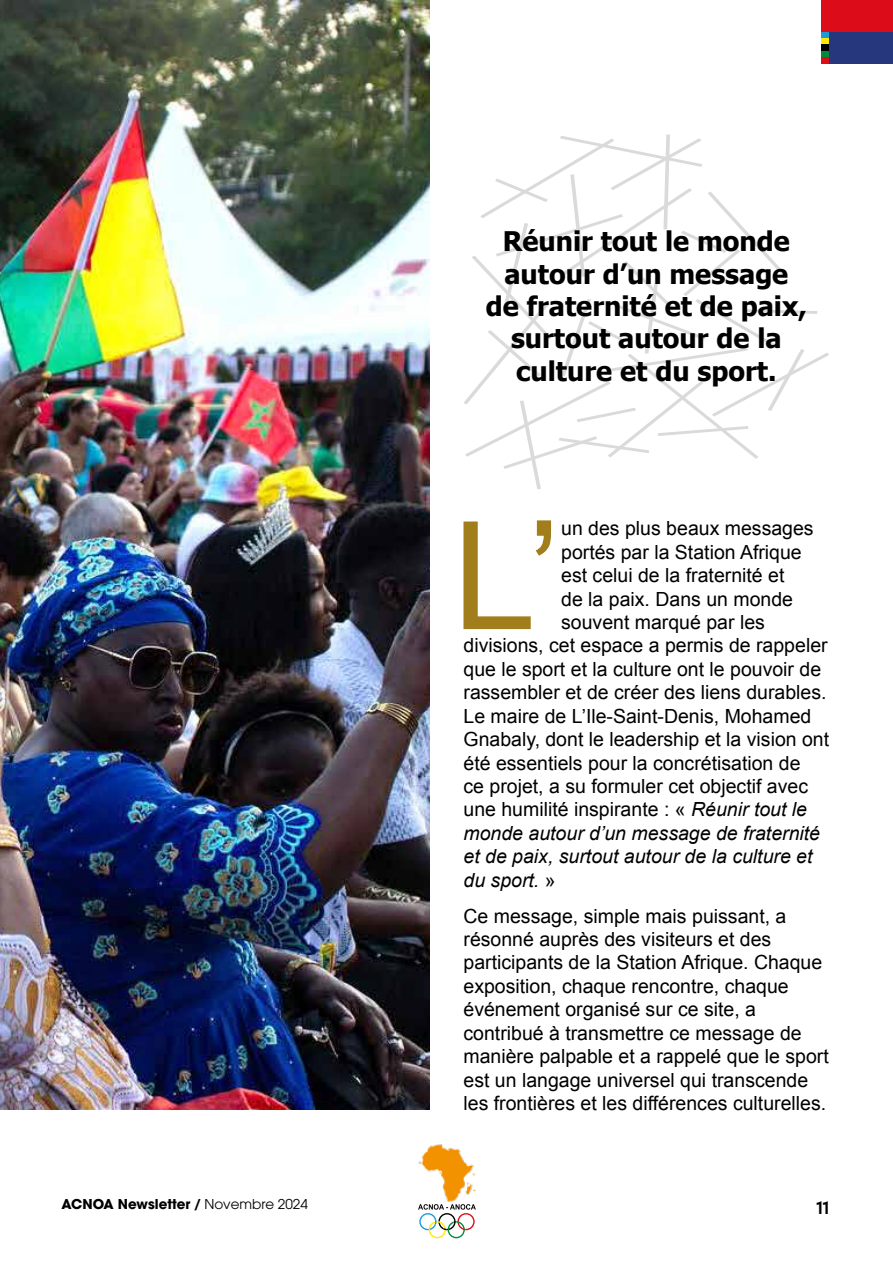
<style>
.page{position:relative;width:893px;height:1263px;background:#fff}
.page>*{position:absolute;margin:0;border:0;box-sizing:border-box;transform-origin:0 0}
.t1{font:150.3px "Arial";color:#a17d1c}
.t2{font:700 27px/32.4px "Tahoma";color:#000;text-align:center}
.t3{font:19.5px/23.4px "Arial";color:#000}
.t4{font:italic 19.5px "Arial";color:#000}
.t5{font:19.5px "Paris 2024 Variable Regular";color:#000}
.t6{font:700 13.5px "ITC Avant Garde Std";color:#000}
.s1{font-style:italic}
.s2{font-style:normal}
.s3{font-weight:600}
.s4{font-weight:400}
</style>
<div class="page">
<img style="left:418px;top:1144px;width:58px;height:57px">
<svg style="left:418px;top:1204px;width:58px;height:35px"></svg>
<img style="left:0;top:0;width:429px;height:1110px">
<hr style="left:0;top:64px;width:1px;height:230px;background:#a17d1c">
<div style="left:829px;top:31px;width:64px;height:33px;background:#26377d"></div>
<div style="left:822px;top:31px;width:7px;height:7px;background:#1d9bd7"></div>
<div style="left:822px;top:38px;width:7px;height:6px;background:#ffea00"></div>
<div style="left:822px;top:44px;width:7px;height:7px;background:#000"></div>
<div style="left:822px;top:51px;width:7px;height:6px;background:#008b39"></div>
<div style="left:822px;top:57px;width:7px;height:7px;background:#dc0d19"></div>
<div style="left:822px;top:0;width:71px;height:31px;background:#dc0d19"></div>
<svg style="left:464px;top:134px;width:365px;height:355px"></svg>
<h2 class="t2" style="left:486px;top:224px;width:322px">Réunir tout le monde autour d’un message de fraternité et de paix, surtout autour de la culture et du sport.</h2>
<h1 class="t1" style="left:452px;top:478px;width:110px">L’</h1>
<p class="t3" style="left:561px;top:517px;width:254px">un des plus beaux messages</p>
<p class="t3" style="left:561px;top:540px;width:242px">portés par la Station Afrique</p>
<p class="t3" style="left:561px;top:564px;width:225px">est celui de la fraternité et</p>
<p class="t3" style="left:561px;top:587px;width:233px">de la paix. Dans un monde</p>
<p class="t3" style="left:561px;top:611px;width:205px">souvent marqué par les</p>
<p class="t3" style="left:463px;top:634px;width:366px">divisions, cet espace a permis de rappeler</p>
<p class="t3" style="left:463px;top:657px;width:359px">que le sport et la culture ont le pouvoir de</p>
<p class="t3" style="left:463px;top:681px;width:365px">rassembler et de créer des liens durables.</p>
<p class="t3" style="left:463px;top:704px;width:349px">Le maire de L’Ile-Saint-Denis, Mohamed</p>
<p class="t3" style="left:463px;top:728px;width:367px">Gnabaly, dont le leadership et la vision ont</p>
<p class="t3" style="left:463px;top:751px;width:339px">été essentiels pour la concrétisation de</p>
<p class="t3" style="left:463px;top:774px;width:346px">ce projet, a su formuler cet objectif avec</p>
<p class="t3" style="left:463px;top:798px;width:345px">une humilité inspirante : « <span class="s1">Réunir tout le</span></p>
<p class="t4" style="left:463px;top:820px;width:358px">monde autour d’un message de fraternité</p>
<p class="t4" style="left:463px;top:844px;width:351px">et de paix, surtout autour de la culture et</p>
<p class="t4" style="left:463px;top:867px;width:94px">du sport. <span class="s2">»</span></p>
<p class="t3" style="left:463px;top:904px;width:367px">Ce message, simple mais puissant, a résonné auprès des visiteurs et des participants de la Station Afrique. Chaque exposition, chaque rencontre, chaque événement organisé sur ce site, a contribué à transmettre ce message de manière palpable et a rappelé que le sport est un langage universel qui transcende les frontières et les différences culturelles.</p>
<p class="t6" style="left:62px;top:1195px;width:248px">ACNOA Newsletter <span class="s3">/</span> <span class="s4">Novembre 2024</span></p>
<p class="t5" style="left:817px;top:1195px;width:14px">11</p>
</div>
